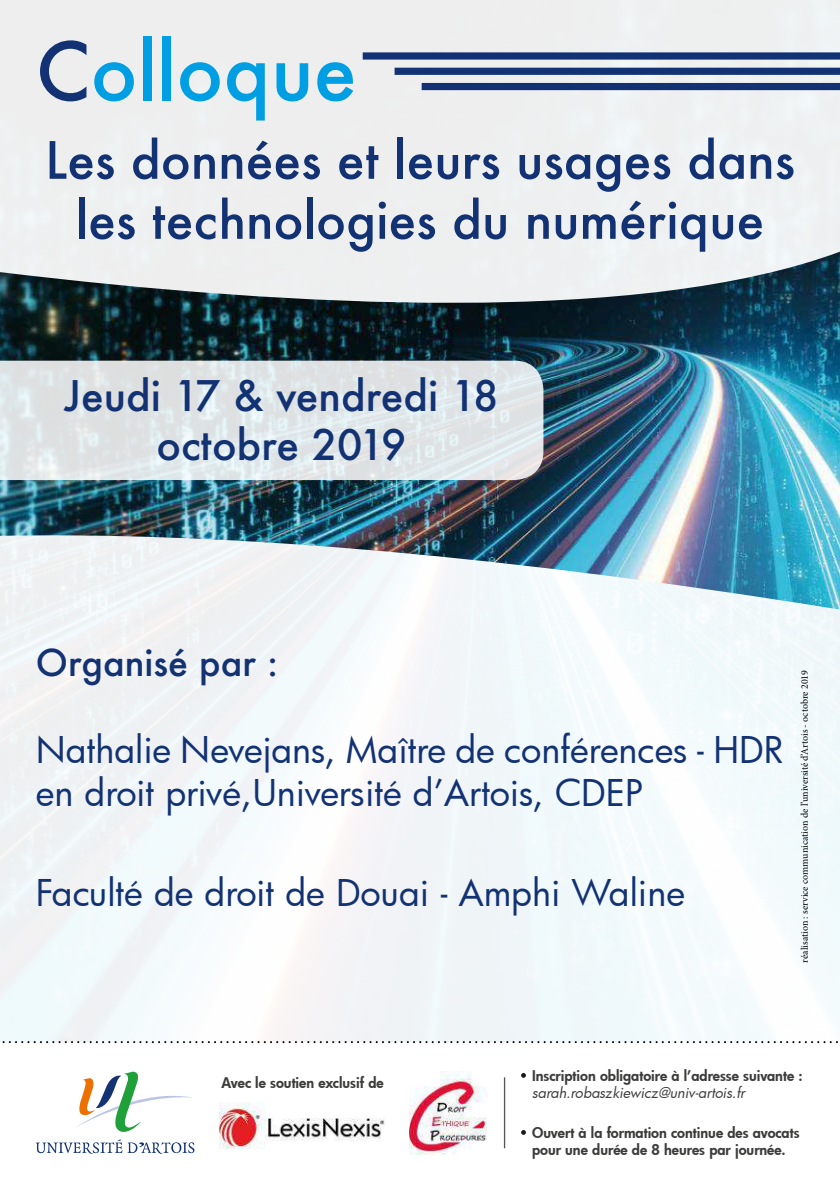
<style>
.page{position:relative;width:840px;height:1191px;background:#fff}
.page>*{position:absolute;margin:0;border:0;box-sizing:border-box;transform-origin:0 0}
.t1{font:500 78px "Futura";color:#009ee3}
.t2{font:500 50px/60px "Futura";color:#123274;text-align:center}
.t3{font:500 41px/49.2px "Futura";color:#123274;text-align:center}
.t4{font:36px/43.2px "Futura";color:#123274}
.t5{font:500 36px "Futura";color:#123274}
.t6{font:800 14.4px/17.2px "Futura";color:#3c3c3b}
.t7{font:italic 14.4px "Futura";letter-spacing:-.005em;color:#3c3c3b}
.t8{font:10px "Minion Pro";color:#000}
.s1{color:#123274}
</style>
<div class="page">
<svg style="left:36px;top:1139px;width:158px;height:14px"></svg>
<svg style="left:77px;top:1071px;width:115px;height:61px"></svg>
<hr style="left:503px;top:1077px;width:2px;height:71px;background:#575656">
<svg style="left:0;top:1041px;width:838px;height:2px"></svg>
<div style="left:362px;top:52px;width:477px;height:8px;background:#123274"></div>
<div style="left:394px;top:68px;width:445px;height:7px;background:#123274"></div>
<div style="left:421px;top:83px;width:418px;height:7px;background:#123274"></div>
<img style="left:0;top:252px;width:839px;height:357px">
<svg style="left:0;top:361px;width:543px;height:119px;background:#dfe5e6"></svg>
<img style="left:409px;top:1071px;width:78px;height:83px">
<svg style="left:521px;top:1073px;width:4px;height:4px"></svg>
<svg style="left:521px;top:1130px;width:4px;height:4px"></svg>
<img style="left:219px;top:1102px;width:165px;height:46px">
<h1 class="t1" style="left:36px;top:18px;width:322px"><span class="s1">C</span>olloque</h1>
<h2 class="t2" style="left:45px;top:130px;width:751px">Les données et leurs usages dans les technologies du numérique</h2>
<h3 class="t3" style="left:64px;top:370px;width:435px">Jeudi 17 &amp; vendredi 18 octobre 2019</h3>
<h3 class="t5" style="left:36px;top:638px;width:244px">Organisé par :</h3>
<h3 class="t4" style="left:36px;top:727px;width:748px">Nathalie Nevejans, Maître de conférences - HDR en droit privé,Université d’Artois, CDEP</h3>
<h3 class="t4" style="left:36px;top:870px;width:650px">Faculté de droit de Douai - Amphi Waline</h3>
<p class="t8" style="left:797px;top:962px;width:294px;rotate:-90deg">réalisation : service communication de l’université d’Artois - octobre 2019</p>
<p class="t6" style="left:221px;top:1073px;width:164px">Avec le soutien exclusif de</p>
<p class="t6" style="left:531px;top:1066px;width:272px">Inscription obligatoire à l’adresse suivante :</p>
<p class="t7" style="left:531px;top:1083px;width:214px">sarah.robaszkiewicz@univ-artois.fr</p>
<p class="t6" style="left:531px;top:1123px;width:269px">Ouvert à la formation continue des avocats pour une durée de 8 heures par journée.</p>
</div>
